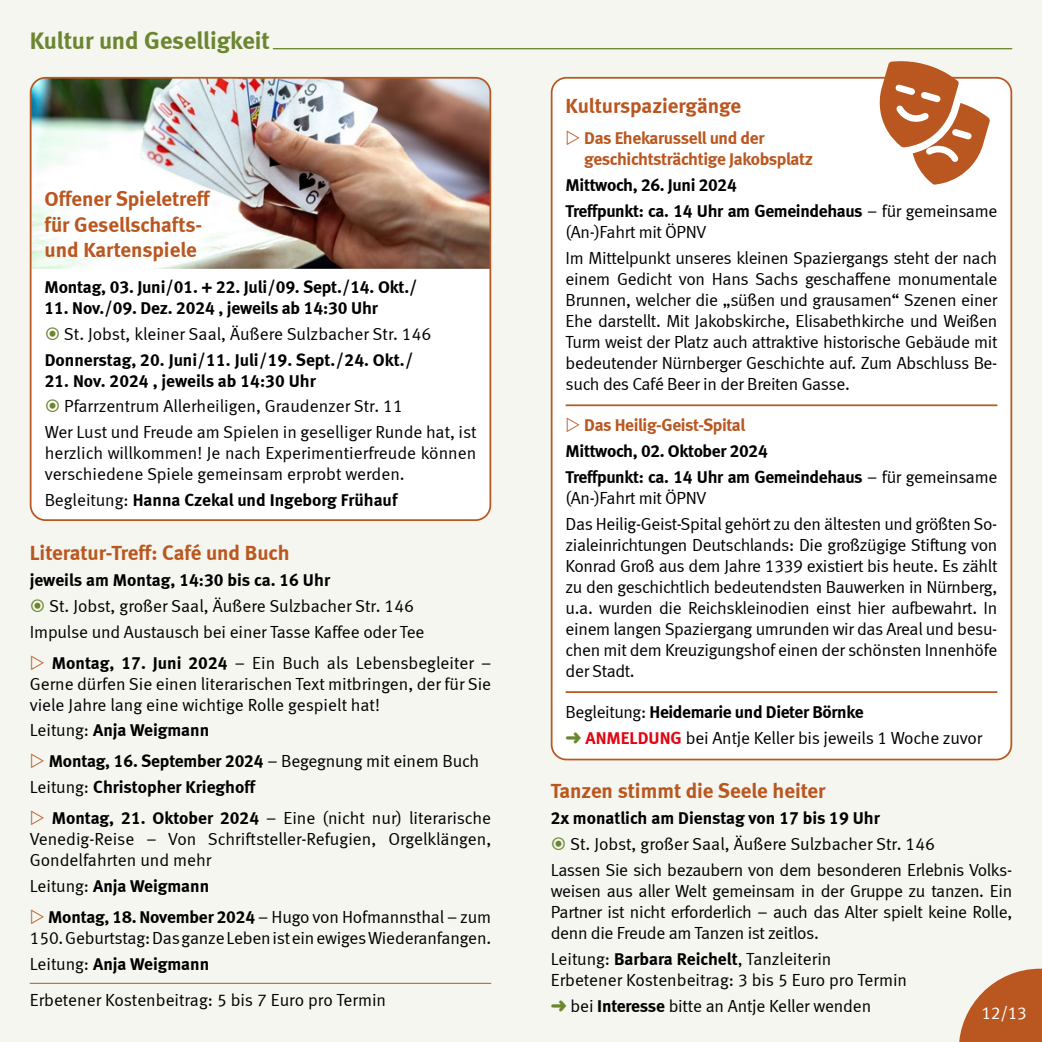
<style>
.page{position:relative;width:1042px;height:1042px;background:#f4f6ef}
.page>*{position:absolute;margin:0;border:0;box-sizing:border-box;transform-origin:0 0}
.t1{font:24.5px "Meta Bold LF";color:#6c8630}
.t2{font:21px/25.2px "Meta Bold LF";color:#ba5720}
.t3{font:17.5px/21px "Meta Normal LF";letter-spacing:-.01em;color:#000}
.t4{font:17.5px/25.9px "Meta Bold LF";letter-spacing:-.01em;color:#000}
.t5{font:17.5px/21px "Meta Bold LF";letter-spacing:-.02em;color:#ba5720}
.t6{font:17.5px "Meta Normal LF";color:#fff}
.s1{font-family:"Meta Normal LF"}
.s2{font-family:"Meta Bold LF"}
.s3{color:#6c8630}
.s4{font-family:"Meta Bold LF";color:#e30613}
</style>
<div class="page">
<hr style="left:30px;top:983px;width:461px;height:1px;background:#ba5720">
<div style="left:552px;top:78px;width:459px;height:682px;background:#fff;border-radius:15px"></div>
<hr style="left:566px;top:404px;width:431px;height:2px;background:#ba5720">
<hr style="left:566px;top:691px;width:431px;height:2px;background:#ba5720">
<hr style="left:273px;top:48px;width:739px;height:1px;background:#6c8630">
<svg style="left:959px;top:968px;width:83px;height:74px"></svg>
<div style="left:31px;top:78px;width:459px;height:442px;background:#fff;border-radius:15px"></div>
<img style="left:32px;top:79px;width:457px;height:190px">
<div style="left:30px;top:77px;width:461px;height:444px;border:2px solid #ba5720;border-radius:15px"></div>
<div style="left:551px;top:77px;width:461px;height:683px;border:2px solid #ba5720;border-radius:15px"></div>
<svg style="left:879px;top:61px;width:111px;height:124px"></svg>
<h1 class="t1" style="left:30px;top:26px;width:242px">Kultur und Geselligkeit</h1>
<p class="t2" style="left:45px;top:186px;width:166px">Offener Spieletreff für Gesellschafts&shy;und Kartenspiele</p>
<p class="t4" style="left:45px;top:273px;width:374px">Montag, 03. Juni/01. + 22. Juli/09. Sept./14. Okt./</p>
<p class="t4" style="left:45px;top:294px;width:335px">11. Nov./09. Dez. 2024 , jeweils ab 14:30 Uhr</p>
<p class="t3" style="left:64px;top:323px;width:369px">St. Jobst, kleiner Saal, Äußere Sulzbacher Str. 146</p>
<p class="t4" style="left:45px;top:346px;width:370px">Donnerstag, 20. Juni/11. Juli/19. Sept./24. Okt./</p>
<p class="t4" style="left:45px;top:367px;width:273px">21. Nov. 2024 , jeweils ab 14:30 Uhr</p>
<p class="t3" style="left:45px;top:393px;width:433px;line-height:25.9px;text-indent:20px">Pfarrzentrum Allerheiligen, Graudenzer Str. 11<br>Wer Lust und Freude am Spielen in geselliger Runde hat, ist</p>
<p class="t3" style="left:45px;top:443px;width:433px">herzlich willkommen! Je nach Experimentierfreude können verschiedene Spiele gemeinsam erprobt werden.</p>
<p class="t4" style="left:45px;top:487px;width:354px"><span class="s1">Begleitung:</span> Hanna Czekal und Ingeborg Frühauf</p>
<p class="t2" style="left:30px;top:539px;width:261px">Literatur-Treff: Café und Buch</p>
<p class="t4" style="left:30px;top:566px;width:302px">jeweils am Montag, 14:30 bis ca. 16 Uhr</p>
<p class="t3" style="left:30px;top:592px;width:396px;line-height:25.9px;text-align:center">St. Jobst, großer Saal, Äußere Sulzbacher Str. 146<br>Impulse und Austausch bei einer Tasse Kaffee oder Tee</p>
<p class="t3" style="left:30px;top:652px;width:463px;text-align:justify;text-indent:22px"><span class="s2">Montag, 17. Juni 2024</span> – Ein Buch als Lebensbegleiter – Gerne dürfen Sie einen literarischen Text mitbringen, der für Sie viele Jahre lang eine wichtige Rolle gespielt hat!</p>
<p class="t4" style="left:49px;top:715px;width:432px;line-height:31px;text-indent:-19px"><span class="s1">Leitung:</span> Anja Weigmann<br>Montag, 16. September 2024 <span class="s1">– Begegnung mit einem Buch</span></p>
<p class="t4" style="left:30px;top:774px;width:227px"><span class="s1">Leitung:</span> Christopher Krieghoff</p>
<p class="t3" style="left:30px;top:807px;width:463px;text-align:justify;text-indent:22px"><span class="s2">Montag, 21. Oktober 2024</span> – Eine (nicht nur) literarische Venedig-Reise – Von Schriftsteller-Refugien, Orgelklängen, Gondelfahrten und mehr</p>
<p class="t4" style="left:30px;top:873px;width:181px"><span class="s1">Leitung:</span> Anja Weigmann</p>
<p class="t3" style="left:30px;top:906px;width:463px;text-align:right"><span class="s2">Montag, 18. November 2024</span> – Hugo von Hofmannsthal – zum<br>150. Geburtstag: Das ganze Leben ist ein ewiges Wiederanfangen.</p>
<p class="t4" style="left:30px;top:951px;width:181px"><span class="s1">Leitung:</span> Anja Weigmann</p>
<p class="t3" style="left:30px;top:989px;width:358px">Erbetener Kostenbeitrag: 5 bis 7 Euro pro Termin</p>
<p class="t2" style="left:566px;top:93px;width:177px">Kulturspaziergänge</p>
<p class="t5" style="left:584px;top:127px;width:230px">Das Ehekarussell und der geschichtsträchtige Jakobsplatz</p>
<p class="t4" style="left:566px;top:172px;width:433px">Mittwoch, 26. Juni 2024<br>Treffpunkt: ca. 14 Uhr am Gemeindehaus <span class="s1">– für gemeinsame</span></p>
<p class="t3" style="left:566px;top:219px;width:433px;line-height:25.9px">(An-)Fahrt mit ÖPNV<br>Im Mittelpunkt unseres kleinen Spaziergangs steht der nach</p>
<p class="t3" style="left:566px;top:268px;width:433px;text-align:justify">einem Gedicht von Hans Sachs geschaffene monumentale Brunnen, welcher die „süßen und grausamen“ Szenen einer Ehe darstellt. Mit Jakobskirche, Elisabethkirche und Weißen Turm weist der Platz auch attraktive historische Gebäude mit bedeutender Nürnberger Geschichte auf. Zum Abschluss Be&shy;such des Café Beer in der Breiten Gasse.</p>
<p class="t5" style="left:584px;top:414px;width:162px">Das Heilig-Geist-Spital</p>
<p class="t4" style="left:566px;top:438px;width:433px">Mittwoch, 02. Oktober 2024<br>Treffpunkt: ca. 14 Uhr am Gemeindehaus <span class="s1">– für gemeinsame</span></p>
<p class="t3" style="left:566px;top:485px;width:433px;line-height:25.9px">(An-)Fahrt mit ÖPNV<br>Das Heilig-Geist-Spital gehört zu den ältesten und größten So-</p>
<p class="t3" style="left:566px;top:534px;width:433px;text-align:justify">zialeinrichtungen Deutschlands: Die großzügige Stiftung von Konrad Groß aus dem Jahre 1339 existiert bis heute. Es zählt zu den geschichtlich bedeutendsten Bauwerken in Nürnberg, u.a. wurden die Reichskleinodien einst hier aufbewahrt. In einem langen Spaziergang umrunden wir das Areal und besu&shy;chen mit dem Kreuzigungshof einen der schönsten Innenhöfe der Stadt.</p>
<p class="t4" style="left:566px;top:698px;width:299px"><span class="s1">Begleitung:</span> Heidemarie und Dieter Börnke</p>
<p class="t3" style="left:566px;top:727px;width:418px"><span class="s3">➜</span> <span class="s4">ANMELDUNG</span> bei Antje Keller bis jeweils 1 Woche zuvor</p>
<p class="t2" style="left:551px;top:778px;width:276px">Tanzen stimmt die Seele heiter</p>
<p class="t4" style="left:551px;top:805px;width:331px">2x monatlich am Dienstag von 17 bis 19 Uhr</p>
<p class="t3" style="left:551px;top:831px;width:463px;line-height:25.9px;text-indent:19px">St. Jobst, großer Saal, Äußere Sulzbacher Str. 146<br>Lassen Sie sich bezaubern von dem besonderen Erlebnis Volks-</p>
<p class="t3" style="left:551px;top:880px;width:463px;text-align:justify">weisen aus aller Welt gemeinsam in der Gruppe zu tanzen. Ein Partner ist nicht erforderlich – auch das Alter spielt keine Rolle, denn die Freude am Tanzen ist zeitlos.</p>
<p class="t3" style="left:551px;top:948px;width:358px">Leitung: <span class="s2">Barbara Reichelt</span>, Tanzleiterin<br>Erbetener Kostenbeitrag: 3 bis 5 Euro pro Termin</p>
<p class="t3" style="left:551px;top:995px;width:322px"><span class="s3">➜</span> bei <span class="s2">Interesse</span> bitte an Antje Keller wenden</p>
<p class="t6" style="left:981px;top:1003px;width:47px">12/13</p>
</div>
